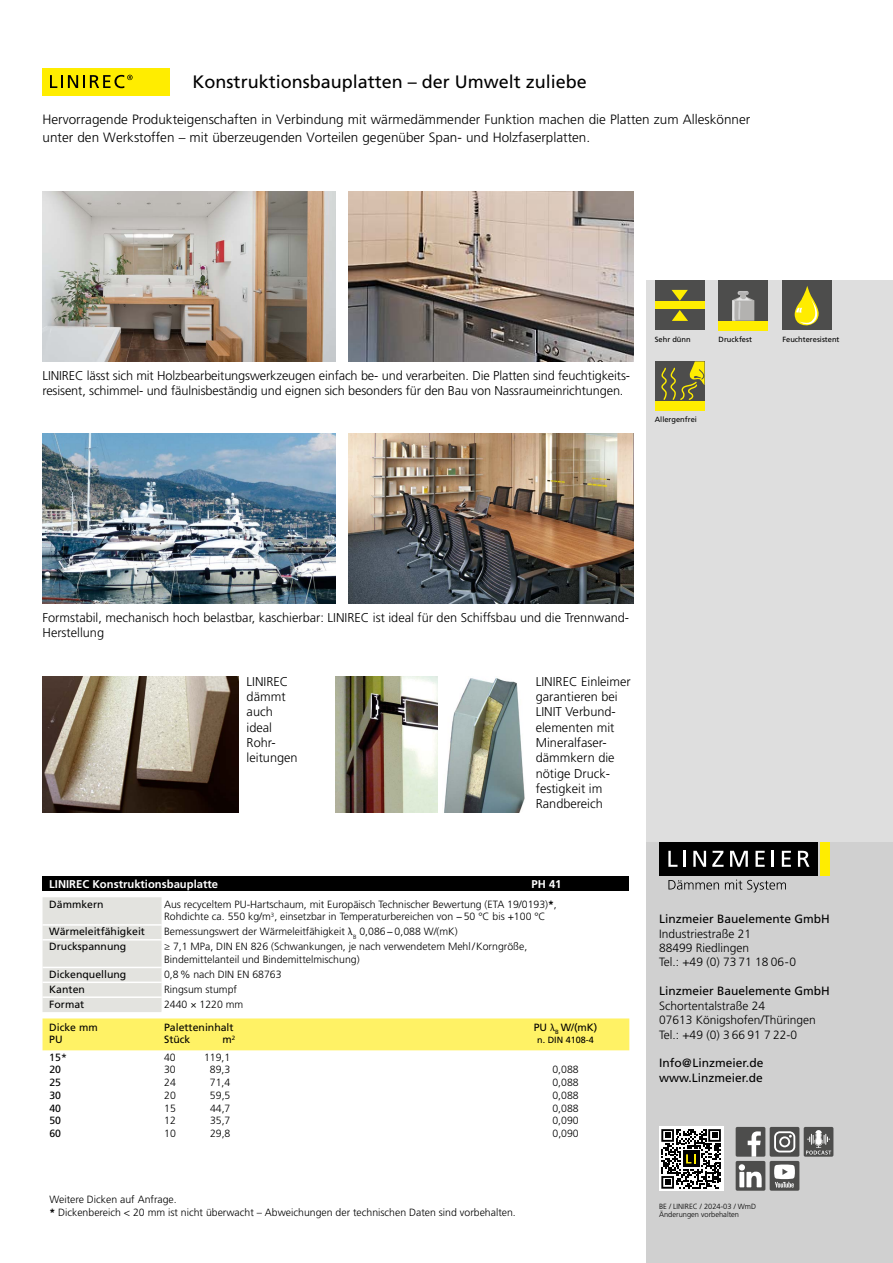
<style>
.page{position:relative;width:893px;height:1263px;background:#fff}
.page>*{position:absolute;margin:0;border:0;box-sizing:border-box;transform-origin:0 0}
.t1{font:18px "Frutiger LT";color:#000}
.t2{font:300 13.5px/18px "Frutiger LT";color:#000}
.t3{font:300 12.75px/15.3px "Frutiger LT";color:#000}
.t4{font:300 12px/14.4px "Frutiger LT";color:#000}
.t5{font:12px/14.4px "Frutiger LT";color:#000}
.t6{font:700 11.25px "Frutiger LT";color:#fff}
.t7{font:300 10.5px/12.3px "Frutiger LT";color:#000}
.t8{font:10.5px/12.8px "Frutiger LT";color:#000}
.t9{font:9px "Frutiger LT";color:#000}
.t10{font:7.5px "Frutiger LT";color:#000}
.t11{font:300 7.5px/8.2px "Frutiger LT";color:#000}
.s1{font-weight:700}
.s2{font-family:"Minion Pro";font-weight:400}
.s3{font-family:"Minion Pro";font-weight:500}
</style>
<div class="page">
<div style="left:646px;top:842px;width:247px;height:421px;background:#d0d0d0"></div>
<div style="left:646px;top:281px;width:247px;height:561px;background:#dedede"></div>
<div style="left:659px;top:1127px;width:64px;height:64px;background:#fff"></div>
<svg style="left:661px;top:1129px;width:60px;height:60px"></svg>
<svg style="left:668px;top:880px;width:51px;height:10px"></svg>
<svg style="left:725px;top:879px;width:61px;height:13px"></svg>
<div style="left:659px;top:842px;width:158px;height:33px;background:#000"></div>
<svg style="left:668px;top:851px;width:9px;height:16px"></svg>
<hr style="left:683px;top:851px;width:3px;height:16px;background:#fff">
<svg style="left:693px;top:851px;width:13px;height:16px"></svg>
<svg style="left:712px;top:851px;width:12px;height:16px"></svg>
<svg style="left:730px;top:851px;width:18px;height:16px"></svg>
<svg style="left:755px;top:851px;width:10px;height:16px"></svg>
<svg style="left:772px;top:851px;width:2px;height:16px"></svg>
<svg style="left:782px;top:851px;width:9px;height:16px"></svg>
<svg style="left:798px;top:851px;width:11px;height:16px"></svg>
<div style="left:820px;top:842px;width:9px;height:33px;background:#ffed00"></div>
<div style="left:736px;top:1127px;width:29px;height:30px;background:#4d4d4c;border-radius:2px"></div>
<svg style="left:748px;top:1131px;width:13px;height:26px"></svg>
<div style="left:770px;top:1127px;width:29px;height:30px;background:#4d4d4c;border-radius:2px"></div>
<svg style="left:774px;top:1131px;width:21px;height:21px"></svg>
<div style="left:770px;top:1161px;width:29px;height:30px;background:#4d4d4c;border-radius:2px"></div>
<svg style="left:774px;top:1164px;width:21px;height:23px"></svg>
<div style="left:736px;top:1161px;width:29px;height:30px;background:#4d4d4c;border-radius:2px"></div>
<svg style="left:739px;top:1164px;width:23px;height:23px"></svg>
<div style="left:804px;top:1127px;width:29px;height:30px;background:#4d4d4c;border-radius:2px"></div>
<svg style="left:806px;top:1130px;width:25px;height:24px"></svg>
<img style="left:43px;top:191px;width:293px;height:170px">
<img style="left:349px;top:191px;width:285px;height:170px">
<img style="left:43px;top:434px;width:293px;height:170px">
<img style="left:349px;top:434px;width:285px;height:170px">
<img style="left:43px;top:676px;width:195px;height:136px">
<img style="left:336px;top:676px;width:102px;height:136px">
<img style="left:444px;top:676px;width:81px;height:136px">
<div style="left:43px;top:68px;width:127px;height:27px;background:#ffed00"></div>
<svg style="left:50px;top:75px;width:83px;height:13px"></svg>
<div style="left:655px;top:281px;width:49px;height:49px;background:#4d4d4c"></div>
<svg style="left:671px;top:290px;width:17px;height:11px"></svg>
<svg style="left:672px;top:310px;width:16px;height:11px"></svg>
<div style="left:655px;top:302px;width:49px;height:7px;background:#ffed00"></div>
<div style="left:719px;top:281px;width:49px;height:49px;background:#4d4d4c"></div>
<div style="left:719px;top:321px;width:49px;height:9px;background:#ffed00"></div>
<svg style="left:732px;top:291px;width:22px;height:30px"></svg>
<div style="left:782px;top:281px;width:50px;height:49px;background:#4d4d4c"></div>
<svg style="left:795px;top:286px;width:24px;height:40px"></svg>
<svg style="left:655px;top:361px;width:49px;height:41px"></svg>
<div style="left:655px;top:402px;width:49px;height:9px;background:#ffed00"></div>
<svg style="left:661px;top:361px;width:43px;height:40px;background:#74703a"></svg>
<div style="left:43px;top:897px;width:119px;height:115px;background:#e3e3df"></div>
<hr style="left:43px;top:924px;width:119px;height:2px;background:#fff">
<hr style="left:43px;top:939px;width:119px;height:1px;background:#fff">
<hr style="left:43px;top:967px;width:119px;height:1px;background:#fff">
<hr style="left:43px;top:981px;width:119px;height:2px;background:#fff">
<hr style="left:43px;top:996px;width:119px;height:2px;background:#fff">
<div style="left:43px;top:876px;width:586px;height:15px;background:#000"></div>
<div style="left:43px;top:1018px;width:586px;height:32px;background:#fff265"></div>
<h1 class="t1" style="left:193px;top:71px;width:396px">Konstruktionsbauplatten – der Umwelt zuliebe</h1>
<p class="t2" style="left:43px;top:110px;width:709px">Hervorragende Produkteigenschaften in Verbindung mit wärmedämmender Funktion machen die Platten zum Alleskönner unter den Werkstoffen – mit überzeugenden Vorteilen gegenüber Span- und Holzfaserplatten.</p>
<p class="t3" style="left:43px;top:368px;width:588px">LINIREC lässt sich mit Holzbearbeitungswerkzeugen einfach be- und verarbeiten. Die Platten sind feuchtigkeits&shy;resisent, schimmel- und fäulnisbeständig und eignen sich besonders für den Bau von Nassraumeinrichtungen.</p>
<p class="t10" style="left:655px;top:335px;width:37px">Sehr dünn</p>
<p class="t10" style="left:719px;top:335px;width:35px">Druckfest</p>
<p class="t10" style="left:782px;top:335px;width:59px">Feuchteresistent</p>
<p class="t10" style="left:655px;top:415px;width:44px">Allergenfrei</p>
<p class="t3" style="left:43px;top:610px;width:588px">Formstabil, mechanisch hoch belastbar, kaschierbar: LINIREC ist ideal für den Schiffsbau und die Trennwand-<br>Herstellung</p>
<p class="t3" style="left:247px;top:674px;width:53px">LINIREC dämmt auch ideal<br>Rohr&shy;leitungen</p>
<p class="t3" style="left:536px;top:674px;width:96px">LINIREC Einleimer garantieren bei<br>LINIT Verbund&shy;elementen mit<br>Mineralfaser&shy;dämmkern die nötige Druck&shy;festigkeit im<br>Randbereich</p>
<p class="t6" style="left:49px;top:877px;width:170px">LINIREC Konstruktionsbauplatte</p>
<p class="t6" style="left:531px;top:877px;width:32px">PH 41</p>
<p class="t8" style="left:49px;top:898px;width:56px">Dämmkern</p>
<p class="t7" style="left:164px;top:898px;width:394px">Aus recyceltem PU-Hartschaum, mit Europäisch Technischer Bewertung (ETA 19/0193)<span class="s1">*</span>,<br>Rohdichte ca. 550 kg/m<sup>3</sup>, einsetzbar in Temperaturbereichen von −50 °C bis +100 °C</p>
<p class="t8" style="left:49px;top:925px;width:97px">Wärmeleitfähigkeit</p>
<p class="t7" style="left:164px;top:926px;width:295px">Bemessungswert der Wärmeleitfähigkeit <span class="s2">λ</span><sub>B</sub> 0,086−0,088 W/(mK)</p>
<p class="t8" style="left:49px;top:940px;width:78px">Druckspannung</p>
<p class="t7" style="left:164px;top:940px;width:365px"><span class="s2">≥</span> 7,1 MPa, DIN EN 826 (Schwankungen, je nach verwendetem Mehl/Korngröße,<br>Bindemittelanteil und Bindemittelmischung)</p>
<p class="t8" style="left:49px;top:968px;width:79px">Dickenquellung</p>
<p class="t7" style="left:164px;top:968px;width:119px">0,8% nach DIN EN 68763</p>
<p class="t8" style="left:49px;top:983px;width:37px">Kanten</p>
<p class="t7" style="left:164px;top:983px;width:74px">Ringsum stumpf</p>
<p class="t8" style="left:49px;top:998px;width:37px">Format</p>
<p class="t7" style="left:164px;top:998px;width:81px">2440 × 1220 mm</p>
<p class="t8" style="left:49px;top:1021px;width:50px">Dicke mm<br>PU</p>
<p class="t8" style="left:164px;top:1021px;width:71px">Paletteninhalt<br>Stück</p>
<p class="t8" style="left:222px;top:1033px;width:14px">m<sup>2</sup></p>
<p class="t8" style="left:534px;top:1021px;width:65px">PU <span class="s3">λ</span><sub>B</sub> W/(mK)</p>
<p class="t9" style="left:537px;top:1035px;width:58px">n. DIN 4108-4</p>
<p class="t8" style="left:49px;top:1051px;width:19px">15*</p>
<p class="t7" style="left:164px;top:1051px;width:13px">40</p>
<p class="t7" style="left:204px;top:1051px;width:28px">119,1</p>
<p class="t8" style="left:49px;top:1063px;width:13px">20</p>
<p class="t7" style="left:164px;top:1064px;width:13px">30</p>
<p class="t7" style="left:210px;top:1064px;width:22px">89,3</p>
<p class="t7" style="left:552px;top:1064px;width:28px">0,088</p>
<p class="t8" style="left:49px;top:1076px;width:13px">25</p>
<p class="t7" style="left:164px;top:1076px;width:13px">24</p>
<p class="t7" style="left:210px;top:1076px;width:22px">71,4</p>
<p class="t7" style="left:552px;top:1076px;width:28px">0,088</p>
<p class="t8" style="left:49px;top:1089px;width:13px">30</p>
<p class="t7" style="left:164px;top:1089px;width:13px">20</p>
<p class="t7" style="left:210px;top:1089px;width:22px">59,5</p>
<p class="t7" style="left:552px;top:1089px;width:28px">0,088</p>
<p class="t8" style="left:49px;top:1102px;width:13px">40</p>
<p class="t7" style="left:164px;top:1102px;width:13px">15</p>
<p class="t7" style="left:210px;top:1102px;width:22px">44,7</p>
<p class="t7" style="left:552px;top:1102px;width:28px">0,088</p>
<p class="t8" style="left:49px;top:1114px;width:13px">50</p>
<p class="t7" style="left:164px;top:1115px;width:13px">12</p>
<p class="t7" style="left:210px;top:1115px;width:22px">35,7</p>
<p class="t7" style="left:552px;top:1115px;width:28px">0,090</p>
<p class="t8" style="left:49px;top:1127px;width:13px">60</p>
<p class="t7" style="left:164px;top:1127px;width:13px">10</p>
<p class="t7" style="left:210px;top:1127px;width:22px">29,8</p>
<p class="t7" style="left:552px;top:1127px;width:28px">0,090</p>
<p class="t5" style="left:659px;top:912px;width:172px">Linzmeier Bauelemente GmbH</p>
<p class="t4" style="left:659px;top:926px;width:139px">Industriestraße 21<br>88499 Riedlingen<br>Tel.: +49 (0) 73 71 18 06-0</p>
<p class="t5" style="left:659px;top:984px;width:172px">Linzmeier Bauelemente GmbH</p>
<p class="t4" style="left:659px;top:998px;width:158px">Schortentalstraße 24<br>07613 Königshofen/Thüringen<br>Tel.: +49 (0) 3 66 91 7 22-0</p>
<p class="t5" style="left:659px;top:1056px;width:106px">Info@Linzmeier.de www.Linzmeier.de</p>
<p class="t7" style="left:49px;top:1193px;width:468px;line-height:12.8px">Weitere Dicken auf Anfrage.<br><span class="s1">*</span> Dickenbereich &lt; 20 mm ist nicht überwacht – Abweichungen der technischen Daten sind vorbehalten.</p>
<p class="t11" style="left:659px;top:1202px;width:99px">BE / LINIREC / 2024-03 / WmD<br>Änderungen vorbehalten</p>
</div>
